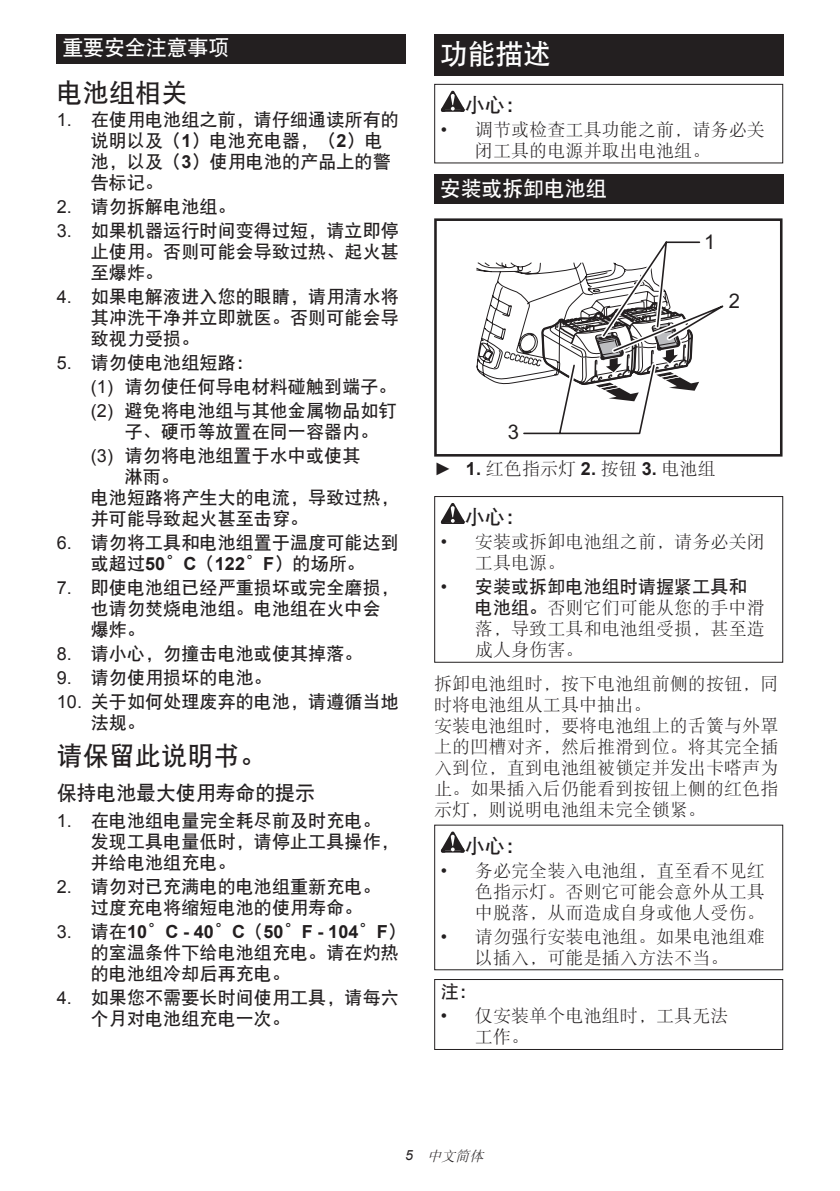
<style>
.page{position:relative;width:840px;height:1191px;background:#fff}
.page>*{position:absolute;margin:0;border:0;box-sizing:border-box;transform-origin:0 0}
.t1{font:28px "DFP Hei W7 GB EUC H";color:#fff}
.t2{font:26px "DFP Hei W7 GB EUC H";letter-spacing:.005em;color:#231f20}
.t3{font:21px "DFP Hei W7 GB EUC H";letter-spacing:-.01em;color:#fff}
.t4{font:20.2px "Arial";color:#231f20}
.t5{font:20px "DFP Hei W7 GB EUC H";letter-spacing:-.01em;color:#231f20}
.t6{font:18px/21px "DFP Hei W7 GB EUC H";letter-spacing:.005em;color:#231f20}
.t7{font:18px/21px "DFP Song W3 GB EUC H";letter-spacing:.005em;color:#231f20}
.t8{font:700 18px "Arial";letter-spacing:.005em;color:#231f20}
.t9{font:italic 14px "DFP Song W3 GB EUC H";color:#231f20}
.s1{font-family:"Arial"}
.s2{font-family:"Arial";font-weight:700}
.s3{font-weight:400}
.s4{font-family:"DFP Hei W7 GB EUC H";font-weight:400}
.s5{font-family:"DFP Hei W7 GB EUC H"}
</style>
<div class="page">
<div style="left:57px;top:34px;width:348px;height:29px;background:#231f20"></div>
<div style="left:434px;top:34px;width:348px;height:41px;background:#231f20"></div>
<svg style="left:440px;top:91px;width:24px;height:21px"></svg>
<div style="left:434px;top:84px;width:348px;height:79px;border:1px solid #231f20"></div>
<div style="left:434px;top:175px;width:348px;height:29px;background:#231f20"></div>
<div style="left:434px;top:218px;width:348px;height:238px;border:3px solid #231f20"></div>
<svg style="left:778px;top:237px;width:2px;height:202px"></svg>
<svg style="left:475px;top:218px;width:223px;height:238px"></svg>
<svg style="left:522px;top:240px;width:202px;height:195px"></svg>
<svg style="left:440px;top:503px;width:24px;height:21px"></svg>
<div style="left:434px;top:496px;width:348px;height:167px;border:1px solid #231f20"></div>
<svg style="left:440px;top:831px;width:24px;height:21px"></svg>
<div style="left:434px;top:979px;width:348px;height:71px;border:1px solid #231f20"></div>
<p class="t3" style="left:62px;top:37px;width:168px">重要安全注意事项</p>
<h2 class="t2" style="left:57px;top:80px;width:132px">电池组相关</h2>
<p class="t6" style="left:91px;top:109px;width:309px;text-indent:-34px"><span class="s1">1.</span> 在使用电池组之前，请仔细通读所有的说明以及（<span class="s2">1</span>）电池充电器，（<span class="s2">2</span>）电池，以及（<span class="s2">3</span>）使用电池的产品上的警告标记。</p>
<p class="t6" style="left:57px;top:196px;width:180px"><span class="s1">2.</span> 请勿拆解电池组。</p>
<p class="t6" style="left:91px;top:220px;width:309px;text-align:justify;text-indent:-34px"><span class="s1">3.</span> 如果机器运行时间变得过短，请立即停止使用。否则可能会导致过热、起火甚至爆炸。</p>
<p class="t6" style="left:91px;top:286px;width:309px;text-align:justify;text-indent:-34px"><span class="s1">4.</span> 如果电解液进入您的眼睛，请用清水将其冲洗干净并立即就医。否则可能会导致视力受损。</p>
<p class="t6" style="left:91px;top:351px;width:307px;line-height:23.8px;text-indent:-34px"><span class="s1">5.</span> 请勿使电池组短路：<br><span class="s1">(1)</span> 请勿使任何导电材料碰触到端子。<span class="s1">(2)</span> 避免将电池组与其他金属物品如钉</p>
<p class="t6" style="left:91px;top:420px;width:289px;line-height:23.8px;text-indent:34px">子、硬币等放置在同一容器内。<span class="s1">(3)</span> 请勿将电池组置于水中或使其</p>
<p class="t6" style="left:91px;top:466px;width:309px;text-indent:34px">淋雨。<br>电池短路将产生大的电流，导致过热，并可能导致起火甚至击穿。</p>
<p class="t6" style="left:57px;top:532px;width:343px;text-align:center"><span class="s1">6.</span> 请勿将工具和电池组置于温度可能达到或超过<span class="s2">50</span>°<span class="s2">C</span>（<span class="s2">122</span>°<span class="s2">F</span>）的场所。</p>
<p class="t6" style="left:91px;top:577px;width:309px;text-indent:-34px"><span class="s1">7.</span> 即使电池组已经严重损坏或完全磨损，也请勿焚烧电池组。电池组在火中会爆炸。</p>
<p class="t6" style="left:57px;top:643px;width:307px"><span class="s1">8.</span> 请小心，勿撞击电池或使其掉落。</p>
<p class="t6" style="left:57px;top:667px;width:216px"><span class="s1">9.</span> 请勿使用损坏的电池。</p>
<p class="t6" style="left:91px;top:691px;width:309px;text-indent:-34px"><span class="s1">10.</span> 关于如何处理废弃的电池，请遵循当地法规。</p>
<h2 class="t2" style="left:57px;top:743px;width:211px">请保留此说明书。</h2>
<p class="t5" style="left:57px;top:783px;width:260px">保持电池最大使用寿命的提示</p>
<p class="t6" style="left:91px;top:809px;width:309px;text-indent:-34px"><span class="s1">1.</span> 在电池组电量完全耗尽前及时充电。发现工具电量低时，请停止工具操作，并给电池组充电。</p>
<p class="t6" style="left:91px;top:875px;width:291px;text-indent:-34px"><span class="s1">2.</span> 请勿对已充满电的电池组重新充电。过度充电将缩短电池的使用寿命。</p>
<p class="t8" style="left:57px;top:919px;width:350px"><span class="s3">3.</span> <span class="s4">请在</span>10<span class="s4">°</span>C - 40<span class="s4">°</span>C<span class="s4">（</span>50<span class="s4">°</span>F - 104<span class="s4">°</span>F<span class="s4">）</span></p>
<p class="t6" style="left:91px;top:941px;width:309px">的室温条件下给电池组充电。请在灼热的电池组冷却后再充电。</p>
<p class="t6" style="left:91px;top:986px;width:309px;text-indent:-34px"><span class="s1">4.</span> 如果您不需要长时间使用工具，请每六个月对电池组充电一次。</p>
<h1 class="t1" style="left:439px;top:40px;width:113px">功能描述</h1>
<p class="t5" style="left:464px;top:95px;width:62px">小心：</p>
<p class="t7" style="left:474px;top:119px;width:291px;text-indent:-34px"><span class="s1">•</span> 调节或检查工具功能之前，请务必关闭工具的电源并取出电池组。</p>
<p class="t3" style="left:439px;top:178px;width:168px">安装或拆卸电池组</p>
<p class="t4" style="left:703px;top:229px;width:13px">1</p>
<p class="t4" style="left:728px;top:288px;width:13px">2</p>
<p class="t4" style="left:507px;top:419px;width:13px">3</p>
<p class="t7" style="left:434px;top:458px;width:283px"><span class="s1">►</span> <span class="s2">1.</span> 红色指示灯 <span class="s2">2.</span> 按钮 <span class="s2">3.</span> 电池组</p>
<p class="t5" style="left:464px;top:507px;width:62px">小心：</p>
<p class="t7" style="left:474px;top:531px;width:291px;text-indent:-34px"><span class="s1">•</span> 安装或拆卸电池组之前，请务必关闭工具电源。</p>
<p class="t6" style="left:440px;top:576px;width:307px"><span class="s1">•</span> 安装或拆卸电池组时请握紧工具和</p>
<p class="t7" style="left:474px;top:597px;width:291px;text-align:justify"><span class="s5">电池组。</span>否则它们可能从您的手中滑落，导致工具和电池组受损，甚至造成人身伤害。</p>
<p class="t7" style="left:434px;top:672px;width:345px">拆卸电池组时，按下电池组前侧的按钮，同时将电池组从工具中抽出。<br>安装电池组时，要将电池组上的舌簧与外罩上的凹槽对齐，然后推滑到位。将其完全插入到位，直到电池组被锁定并发出卡嗒声为止。如果插入后仍能看到按钮上侧的红色指示灯，则说明电池组未完全锁紧。</p>
<p class="t5" style="left:464px;top:835px;width:62px">小心：</p>
<p class="t7" style="left:474px;top:859px;width:291px;text-align:justify;text-indent:-34px"><span class="s1">•</span> 务必完全装入电池组，直至看不见红色指示灯。否则它可能会意外从工具中脱落，从而造成自身或他人受伤。</p>
<p class="t7" style="left:440px;top:925px;width:325px;text-align:center"><span class="s1">•</span> 请勿强行安装电池组。如果电池组难以插入，可能是插入方法不当。</p>
<p class="t6" style="left:440px;top:981px;width:38px">注：</p>
<p class="t7" style="left:474px;top:1005px;width:255px;text-indent:-34px"><span class="s1">•</span> 仅安装单个电池组时，工具无法工作。</p>
<p class="t9" style="left:405px;top:1148px;width:83px"><span class="s1">5</span> 中文简体</p>
</div>
